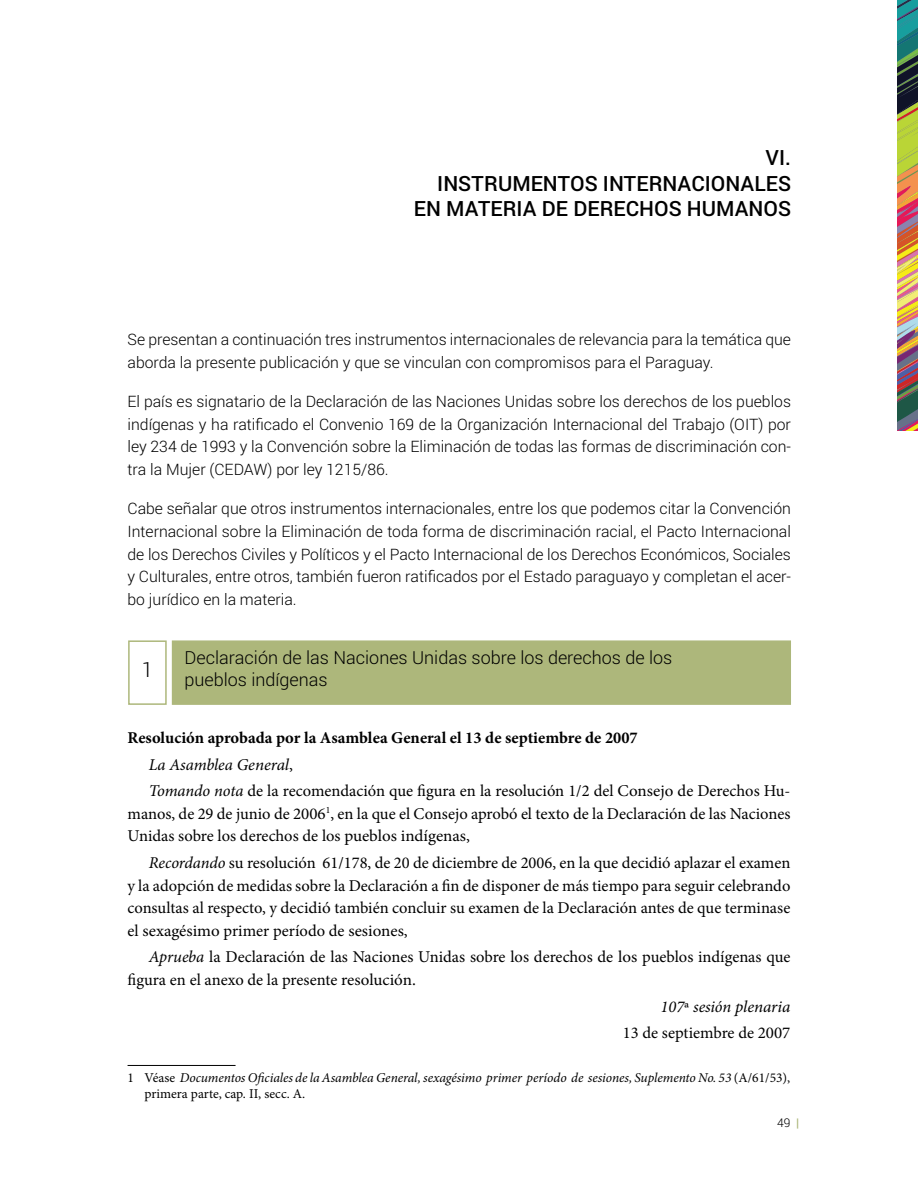
<style>
.page{position:relative;width:918px;height:1188px;background:#fff}
.page>*{position:absolute;margin:0;border:0;box-sizing:border-box;transform-origin:0 0}
.t1{font:500 21px "Roboto";color:#000}
.t2{font:300 21px "Roboto";color:#000}
.t3{font:300 18px/21.6px "Roboto";color:#000}
.t4{font:16.5px/22.5px "Minion Pro";color:#000}
.t5{font:300 15.75px/22.5px "Roboto";color:#000;text-align:justify}
.t6{font:italic 13.5px/16.2px "Minion Pro";letter-spacing:-.005em;color:#000}
.t7{font:300 12px "Roboto";color:#000}
.s1{font-weight:700}
.s2{font-style:italic}
.s3{font-style:normal}
.s4{font-weight:900;color:#adb77b}
</style>
<div class="page">
<hr style="left:0;top:0;width:1px;height:1188px;background:#746f9d">
<img style="left:898px;top:0;width:20px;height:431px">
<hr style="left:128px;top:1065px;width:108px;height:1px;background:#000">
<div style="left:172px;top:640px;width:619px;height:65px;background:#adb77b;border:2px solid #adb77b"></div>
<div style="left:128px;top:640px;width:39px;height:65px;border:2px solid #adb77b"></div>
<h1 class="t1" style="left:766px;top:143px;width:27px">VI.</h1>
<h1 class="t1" style="left:437px;top:169px;width:21px">INSTRUMENTOS</h1>
<h1 class="t1" style="left:603px;top:169px;width:14px">INTERNACIONALES</h1>
<h1 class="t1" style="left:414px;top:194px;width:46px">EN MATERIA</h1>
<h1 class="t1" style="left:542px;top:194px;width:46px">DE DEREC</h1>
<h1 class="t1" style="left:639px;top:194px;width:79px">HOS HUMANOS</h1>
<p class="t5" style="left:128px;top:328px;width:665px">Se presentan a continuación tres instrumentos internacionales de relevancia para la temática que aborda la presente publicación y que se vinculan con compromisos para el Paraguay.</p>
<p class="t5" style="left:128px;top:390px;width:665px">El país es signatario de la Declaración de las Naciones Unidas sobre los derechos de los pueblos indígenas y ha ratificado el Convenio 169 de la Organización Internacional del Trabajo (OIT) por ley 234 de 1993 y la Convención sobre la Eliminación de todas las formas de discriminación con&shy;tra la Mujer (CEDAW) por ley 1215/86.</p>
<p class="t5" style="left:128px;top:497px;width:665px">Cabe señalar que otros instrumentos internacionales, entre los que podemos citar la Convención Internacional sobre la Eliminación de toda forma de discriminación racial, el Pacto Internacional de los Derechos Civiles y Políticos y el Pacto Internacional de los Derechos Económicos, Sociales y Culturales, entre otros, también fueron ratificados por el Estado paraguayo y completan el acer&shy;bo jurídico en la materia.</p>
<h1 class="t2" style="left:142px;top:655px;width:13px">1</h1>
<p class="t3" style="left:184px;top:646px;width:489px">Declaración de las Naciones Unidas sobre los derechos de los pueblos indígenas</p>
<p class="t4" style="left:149px;top:724px;width:643px;line-height:26.7px;text-indent:-21px"><span class="s1">Resolución aprobada por la Asamblea General el 13 de septiembre de 2007<br></span><span class="s2">La Asamblea General</span>,<br><span class="s2">Tomando nota</span> de la recomendación que figura en la resolución 1/2 del Consejo de Derechos Hu-</p>
<p class="t4" style="left:128px;top:802px;width:664px">manos, de 29 de junio de 2006<sup>1</sup>, en la que el Consejo aprobó el texto de la Declaración de las Naciones<br>Unidas sobre los derechos de los pueblos indígenas,</p>
<p class="t4" style="left:128px;top:852px;width:664px;text-align:justify;text-indent:21px"><span class="s2">Recordando</span> su resolución 61/178, de 20 de diciembre de 2006, en la que decidió aplazar el examen y la adopción de medidas sobre la Declaración a fin de disponer de más tiempo para seguir celebrando consultas al respecto, y decidió también concluir su examen de la Declaración antes de que terminase el sexagésimo primer período de sesiones,</p>
<p class="t4" style="left:128px;top:946px;width:664px;text-indent:21px"><span class="s2">Aprueba</span> la Declaración de las Naciones Unidas sobre los derechos de los pueblos indígenas que figura en el anexo de la presente resolución.</p>
<p class="t4" style="left:623px;top:993px;width:169px;line-height:26.7px;text-align:right"><span class="s2">107</span>ª <span class="s2">sesión plenaria<br></span>13 de septiembre de 2007</p>
<p class="t6" style="left:145px;top:1069px;width:647px;text-indent:-17px"><span class="s3">1 Véase</span> Documentos Oficiales de la Asamblea General, sexagésimo primer período de sesiones, Suplemento No. 53 <span class="s3">(A/61/53), primera parte, cap. II, secc. A.</span></p>
<p class="t7" style="left:777px;top:1115px;width:24px">49 <span class="s4">|</span></p>
</div>
